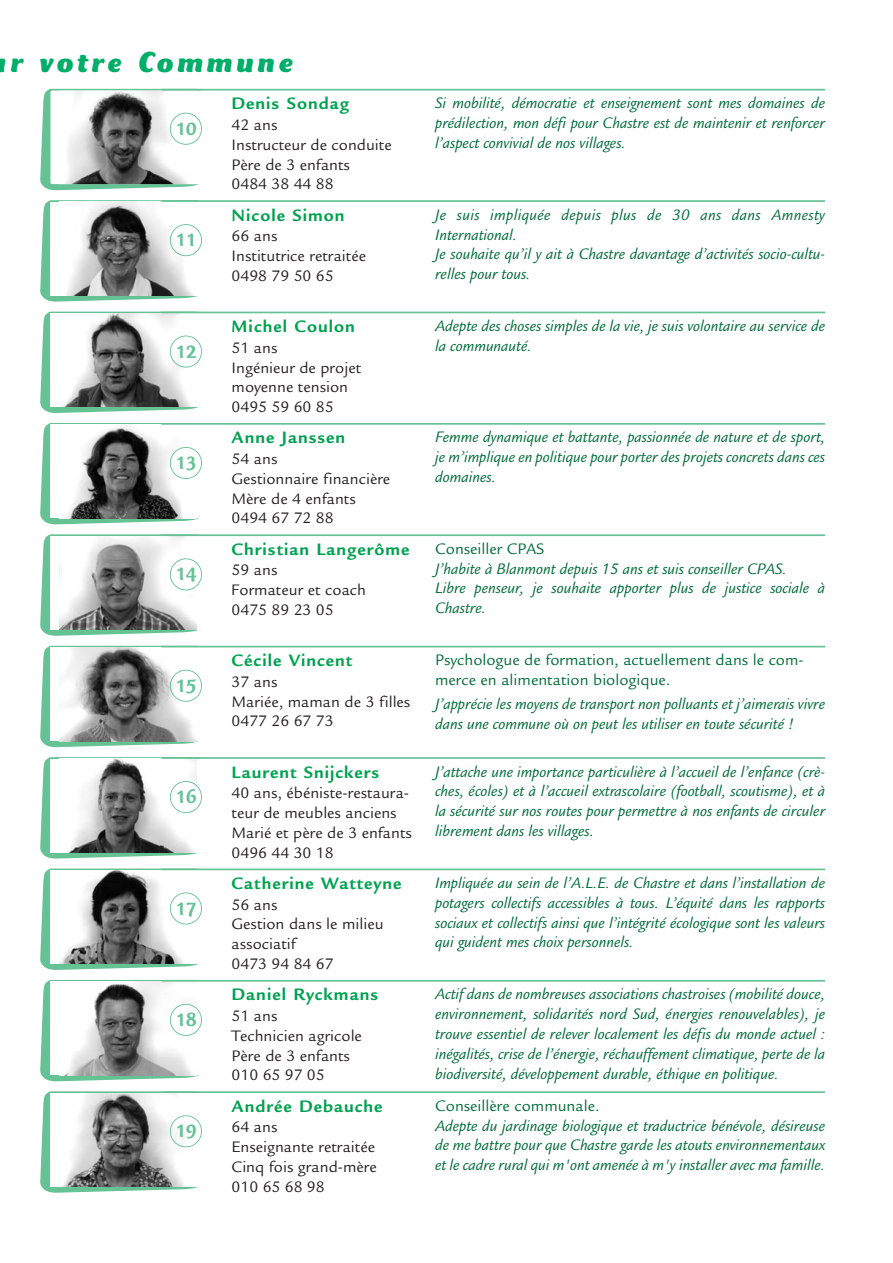
<style>
.page{position:relative;width:893px;height:1263px;background:#fff}
.page>*{position:absolute;margin:0;border:0;box-sizing:border-box;transform-origin:0 0}
.t1{font:italic 900 30px "CT Mercurius";letter-spacing:.115em;color:#00ae69}
.t2{font:500 21px "CT Mercurius";color:#65c295}
.t3{font:700 18px "Legacy Sans";letter-spacing:.055em;color:#00a250}
.t4{font:italic 16.5px/19.8px "Legacy Sans";color:#006c39;text-align:justify}
.t5{font:16.5px/19.8px "Legacy Sans";color:#231f20}
.t6{font:16.5px/19.8px "Legacy Sans";color:#006c39}
</style>
<div class="page">
<hr style="left:161px;top:89px;width:664px;height:2px;background:#65c295">
<hr style="left:161px;top:200px;width:664px;height:2px;background:#65c295">
<hr style="left:161px;top:312px;width:664px;height:1px;background:#65c295">
<hr style="left:161px;top:423px;width:664px;height:2px;background:#65c295">
<hr style="left:161px;top:534px;width:664px;height:2px;background:#65c295">
<hr style="left:161px;top:646px;width:664px;height:1px;background:#65c295">
<hr style="left:161px;top:757px;width:664px;height:2px;background:#65c295">
<hr style="left:161px;top:869px;width:664px;height:1px;background:#65c295">
<hr style="left:161px;top:980px;width:664px;height:2px;background:#65c295">
<hr style="left:161px;top:1091px;width:664px;height:2px;background:#65c295">
<svg style="left:40px;top:89px;width:164px;height:101px"></svg>
<svg style="left:40px;top:200px;width:164px;height:102px"></svg>
<svg style="left:40px;top:312px;width:164px;height:101px"></svg>
<svg style="left:40px;top:423px;width:164px;height:101px"></svg>
<svg style="left:40px;top:534px;width:164px;height:102px"></svg>
<svg style="left:40px;top:646px;width:164px;height:101px"></svg>
<svg style="left:40px;top:757px;width:164px;height:102px"></svg>
<svg style="left:40px;top:869px;width:164px;height:101px"></svg>
<svg style="left:40px;top:980px;width:164px;height:101px"></svg>
<svg style="left:40px;top:1091px;width:164px;height:102px"></svg>
<h1 class="t1" style="left:11px;top:51px;width:284px">r votre Commune</h1>
<p class="t2" style="left:176px;top:120px;width:22px">10</p>
<p class="t2" style="left:176px;top:231px;width:22px">11</p>
<p class="t2" style="left:176px;top:343px;width:22px">12</p>
<p class="t2" style="left:176px;top:454px;width:22px">13</p>
<p class="t2" style="left:176px;top:565px;width:22px">14</p>
<p class="t2" style="left:176px;top:677px;width:22px">15</p>
<p class="t2" style="left:176px;top:788px;width:22px">16</p>
<p class="t2" style="left:176px;top:900px;width:22px">17</p>
<p class="t2" style="left:176px;top:1011px;width:22px">18</p>
<p class="t2" style="left:176px;top:1122px;width:22px">19</p>
<p class="t3" style="left:232px;top:97px;width:119px">Denis Sondag</p>
<p class="t5" style="left:232px;top:116px;width:162px">42 ans<br>Instructeur de conduite<br>Père de 3 enfants<br>0484 38 44 88</p>
<p class="t3" style="left:232px;top:208px;width:114px">Nicole Simon</p>
<p class="t5" style="left:232px;top:228px;width:136px">66 ans<br>Institutrice retraitée<br>0498 79 50 65</p>
<p class="t3" style="left:232px;top:320px;width:125px">Michel Coulon</p>
<p class="t5" style="left:232px;top:339px;width:131px">51 ans<br>Ingénieur de projet moyenne tension<br>0495 59 60 85</p>
<p class="t3" style="left:232px;top:431px;width:115px">Anne Janssen</p>
<p class="t5" style="left:232px;top:451px;width:160px">54 ans<br>Gestionnaire financière<br>Mère de 4 enfants<br>0494 67 72 88</p>
<p class="t3" style="left:232px;top:542px;width:179px">Christian Langerôme</p>
<p class="t5" style="left:232px;top:562px;width:136px">59 ans<br>Formateur et coach<br>0475 89 23 05</p>
<p class="t3" style="left:232px;top:654px;width:122px">Cécile Vincent</p>
<p class="t5" style="left:232px;top:673px;width:180px">37 ans<br>Mariée, maman de 3 filles<br>0477 26 67 73</p>
<p class="t3" style="left:232px;top:765px;width:149px">Laurent Snijckers</p>
<p class="t5" style="left:232px;top:785px;width:182px">40 ans, ébéniste-restaura&shy;teur de meubles anciens<br>Marié et père de 3 enfants<br>0496 44 30 18</p>
<p class="t3" style="left:232px;top:877px;width:171px">Catherine Watteyne</p>
<p class="t5" style="left:232px;top:896px;width:153px">56 ans<br>Gestion dans le milieu associatif<br>0473 94 84 67</p>
<p class="t3" style="left:232px;top:988px;width:148px">Daniel Ryckmans</p>
<p class="t5" style="left:232px;top:1008px;width:132px">51 ans<br>Technicien agricole<br>Père de 3 enfants<br>010 65 97 05</p>
<p class="t3" style="left:232px;top:1099px;width:152px">Andrée Debauche</p>
<p class="t5" style="left:232px;top:1119px;width:147px">64 ans<br>Enseignante retraitée<br>Cinq fois grand-mère<br>010 65 68 98</p>
<p class="t4" style="left:435px;top:95px;width:391px">Si mobilité, démocratie et enseignement sont mes domaines de prédilection, mon défi pour Chastre est de maintenir et renforcer l’aspect convivial de nos villages.</p>
<p class="t4" style="left:435px;top:206px;width:391px;text-align:left">Je suis impliquée depuis plus de 30 ans dans Amnesty International.<br>Je souhaite qu’il y ait à Chastre davantage d’activités socio-cultu&shy;relles pour tous.</p>
<p class="t4" style="left:435px;top:318px;width:391px">Adepte des choses simples de la vie, je suis volontaire au service de la communauté.</p>
<p class="t4" style="left:435px;top:429px;width:391px">Femme dynamique et battante, passionnée de nature et de sport, je m’implique en politique pour porter des projets concrets dans ces domaines.</p>
<p class="t6" style="left:435px;top:540px;width:111px">Conseiller CPAS</p>
<p class="t4" style="left:435px;top:560px;width:391px;text-align:left">J’habite à Blanmont depuis 15 ans et suis conseiller CPAS.<br>Libre penseur, je souhaite apporter plus de justice sociale à<br>Chastre.</p>
<p class="t6" style="left:435px;top:652px;width:370px">Psychologue de formation, actuellement dans le com&shy;merce en alimentation biologique.</p>
<p class="t4" style="left:435px;top:696px;width:391px">J’apprécie les moyens de transport non polluants et j’aimerais vivre dans une commune où on peut les utiliser en toute sécurité !</p>
<p class="t4" style="left:435px;top:763px;width:391px">J’attache une importance particulière à l’accueil de l’enfance (crè&shy;ches, écoles) et à l’accueil extrascolaire (football, scoutisme), et à la sécurité sur nos routes pour permettre à nos enfants de circuler librement dans les villages.</p>
<p class="t4" style="left:435px;top:875px;width:391px">Impliquée au sein de l’A.L.E. de Chastre et dans l’installation de potagers collectifs accessibles à tous. L’équité dans les rapports sociaux et collectifs ainsi que l’intégrité écologique sont les valeurs qui guident mes choix personnels.</p>
<p class="t4" style="left:435px;top:986px;width:391px">Actif dans de nombreuses associations chastroises (mobilité douce, environnement, solidarités nord Sud, énergies renouvelables), je trouve essentiel de relever localement les défis du monde actuel : inégalités, crise de l’énergie, réchauffement climatique, perte de la biodiversité, développement durable, éthique en politique.</p>
<p class="t6" style="left:435px;top:1097px;width:166px">Conseillère communale.</p>
<p class="t4" style="left:435px;top:1117px;width:391px">Adepte du jardinage biologique et traductrice bénévole, désireuse de me battre pour que Chastre garde les atouts environnementaux et le cadre rural qui m'ont amenée à m'y installer avec ma famille.</p>
</div>
